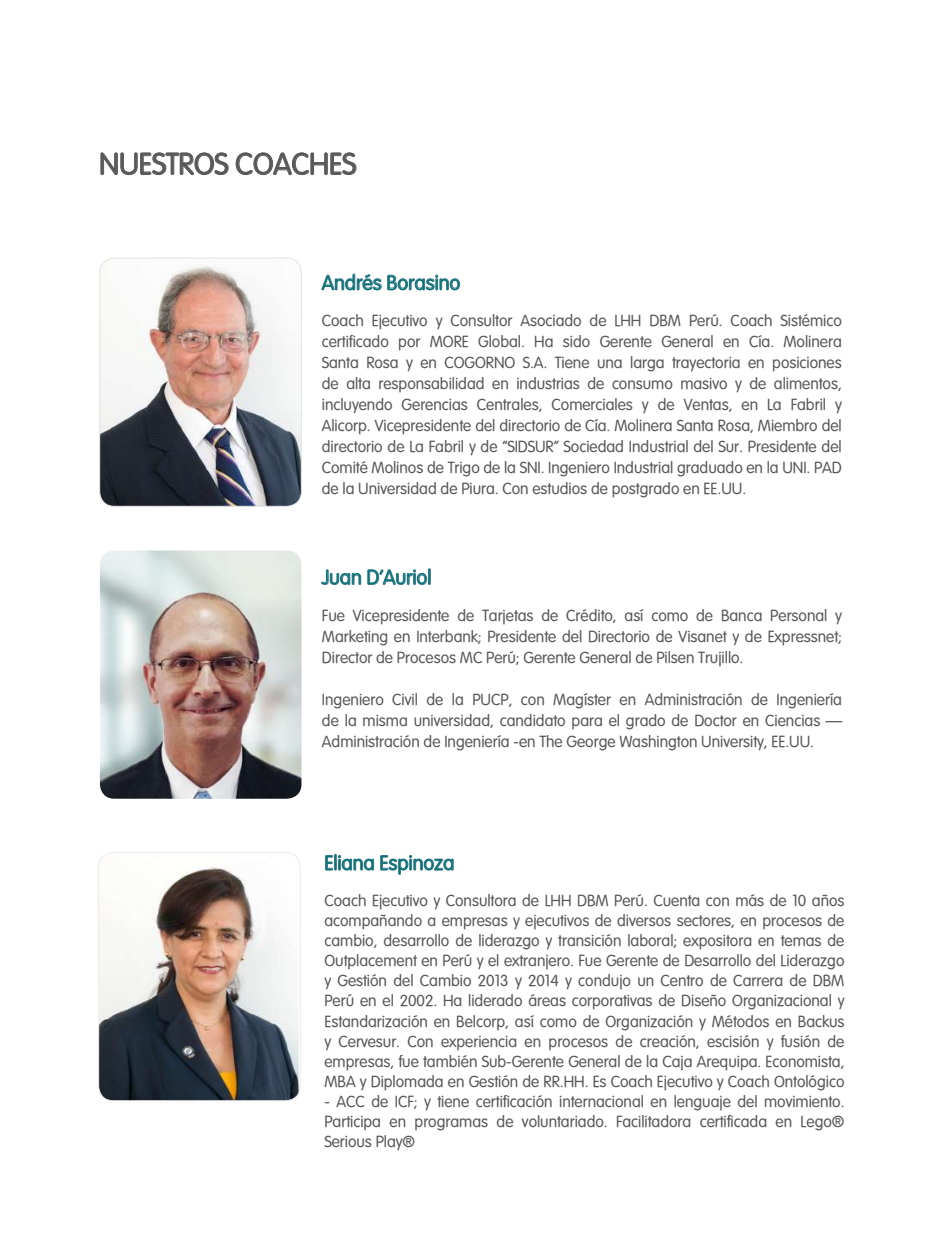
<style>
.page{position:relative;width:943px;height:1241px;background:#fff}
.page>*{position:absolute;margin:0;border:0;box-sizing:border-box;transform-origin:0 0}
.t1{font:29.75px "VAG Rounded Lt Normal";color:#57585a}
.t2{font:20.12px "VAG Rounded Lt Normal";color:#077473}
.t3{font:15.75px/21px "VAG Rounded Lt Normal";color:#57585a;text-align:justify}
</style>
<div class="page">
<svg style="left:100px;top:152px;width:129px;height:23px"></svg>
<svg style="left:235px;top:152px;width:122px;height:23px"></svg>
<svg style="left:321px;top:569px;width:40px;height:16px"></svg>
<svg style="left:367px;top:569px;width:60px;height:16px"></svg>
<div style="left:428px;top:568px;width:3px;height:17px;border:1px solid #517d98"></div>
<img style="left:100px;top:550px;width:201px;height:248px">
<div style="left:334px;top:853px;width:3px;height:17px;border:1px solid #517d98"></div>
<svg style="left:325px;top:854px;width:49px;height:17px"></svg>
<svg style="left:380px;top:854px;width:74px;height:21px"></svg>
<img style="left:99px;top:854px;width:200px;height:246px">
<div style="left:98px;top:852px;width:203px;height:248px;border:1px solid #edeaeb;border-radius:15px"></div>
<svg style="left:321px;top:273px;width:139px;height:18px"></svg>
<img style="left:101px;top:259px;width:200px;height:247px">
<div style="left:99px;top:257px;width:203px;height:249px;border:1px solid #e2e3e3;border-radius:15px"></div>
<h1 class="t1" style="left:99px;top:147px;width:258px">NUESTROS COACHES</h1>
<p class="t2" style="left:322px;top:271px;width:140px">Andrés Borasino</p>
<p class="t3" style="left:322px;top:310px;width:521px">Coach Ejecutivo y Consultor Asociado de LHH DBM Perú. Coach Sistémico certificado por MORE Global. Ha sido Gerente General en Cía. Molinera Santa Rosa y en COGORNO S.A. Tiene una larga trayectoria en posiciones de alta responsabilidad en industrias de consumo masivo y de alimentos, incluyendo Gerencias Centrales, Comerciales y de Ventas, en La Fabril y Alicorp. Vicepresidente del directorio de Cía. Molinera Santa Rosa, Miembro del directorio de La Fabril y de “SIDSUR” Sociedad Industrial del Sur. Presidente del Comité Molinos de Trigo de la SNI. Ingeniero Industrial graduado en la UNI. PAD de la Universidad de Piura. Con estudios de postgrado en EE.UU.</p>
<p class="t2" style="left:322px;top:565px;width:111px">Juan D’Auriol</p>
<p class="t3" style="left:322px;top:605px;width:521px">Fue Vicepresidente de Tarjetas de Crédito, así como de Banca Personal y Marketing en Interbank; Presidente del Directorio de Visanet y de Expressnet; Director de Procesos MC Perú; Gerente General de Pilsen Trujillo.</p>
<p class="t3" style="left:322px;top:689px;width:521px">Ingeniero Civil de la PUCP, con Magíster en Administración de Ingeniería de la misma universidad, candidato para el grado de Doctor en Ciencias – Administración de Ingeniería -en The George Washington University, EE.UU.</p>
<p class="t2" style="left:324px;top:851px;width:131px">Eliana Espinoza</p>
<p class="t3" style="left:324px;top:890px;width:521px;line-height:20.1px">Coach Ejecutivo y Consultora de LHH DBM Perú. Cuenta con más de 10 años acompañando a empresas y ejecutivos de diversos sectores, en procesos de cambio, desarrollo de liderazgo y transición laboral; expositora en temas de Outplacement en Perú y el extranjero. Fue Gerente de Desarrollo del Liderazgo y Gestión del Cambio 2013 y 2014 y condujo un Centro de Carrera de DBM Perú en el 2002. Ha liderado áreas corporativas de Diseño Organizacional y Estandarización en Belcorp, así como de Organización y Métodos en Backus y Cervesur. Con experiencia en procesos de creación, escisión y fusión de empresas, fue también Sub-Gerente General de la Caja Arequipa. Economista, MBA y Diplomada en Gestión de RR.HH. Es Coach Ejecutivo y Coach Ontológico</p>
<p class="t3" style="left:324px;top:1091px;width:521px;line-height:20.1px">- ACC de ICF; y tiene certificación internacional en lenguaje del movimiento.<br>Participa en programas de voluntariado. Facilitadora certificada en Lego® Serious Play®</p>
</div>
